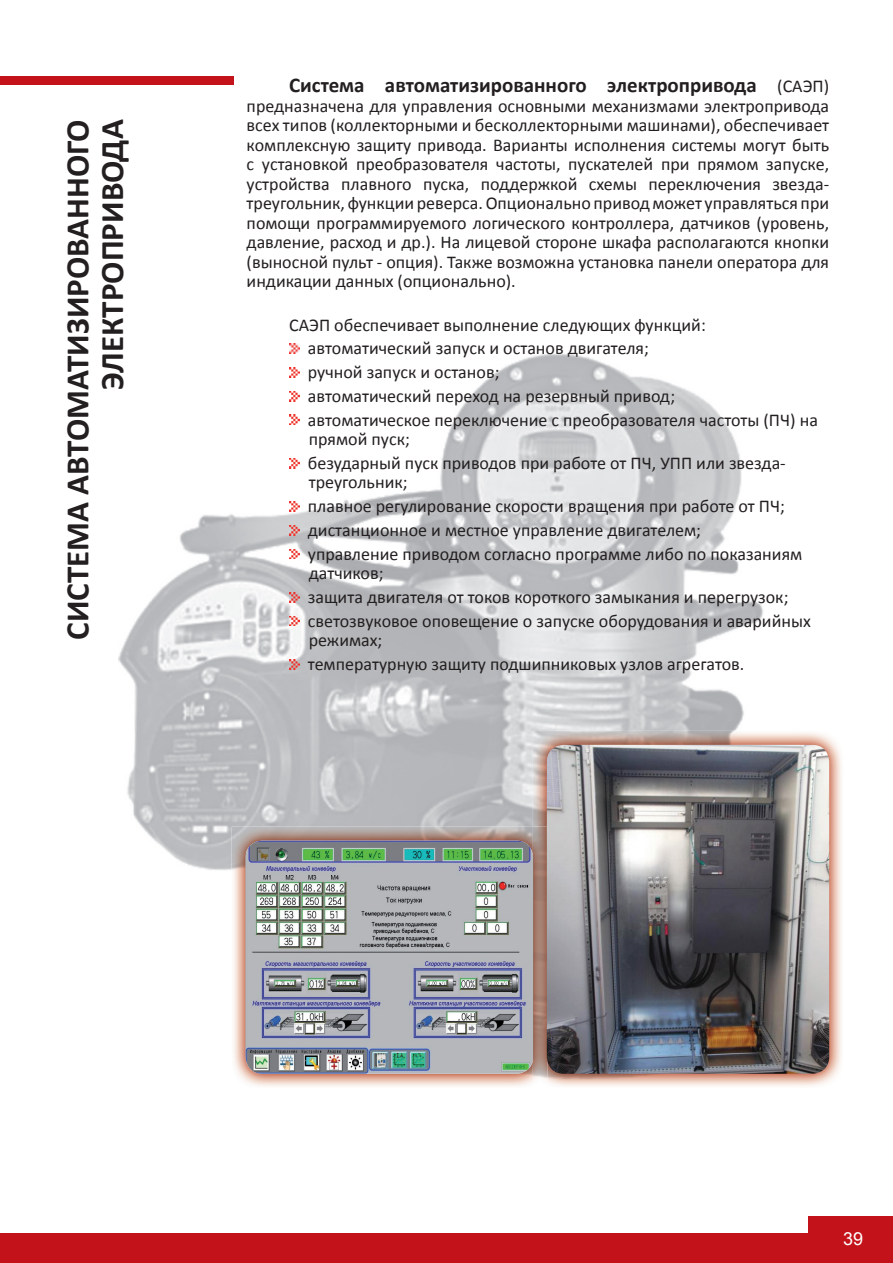
<style>
.page{position:relative;width:893px;height:1263px;background:#fff}
.page>*{position:absolute;margin:0;border:0;box-sizing:border-box;transform-origin:0 0}
.t1{font:700 33px/34.5px "Calibri";color:#231f20;text-align:right}
.t2{font:700 21px "Calibri";color:#231f20}
.t3{font:18px/23.7px "Calibri";color:#231f20}
.t4{font:18px "Arial";color:#fff}
.s1{font-weight:400;font-size:18px}
</style>
<div class="page">
<div style="left:0;top:77px;width:234px;height:8px;background:#c4121a"></div>
<div style="left:0;top:1233px;width:893px;height:30px;background:#c4121a"></div>
<div style="left:808px;top:1216px;width:85px;height:47px;background:#c4121a"></div>
<img style="left:118px;top:353px;width:645px;height:517px">
<svg style="left:290px;top:344px;width:10px;height:10px"></svg>
<svg style="left:290px;top:367px;width:10px;height:10px"></svg>
<svg style="left:290px;top:391px;width:10px;height:10px"></svg>
<svg style="left:290px;top:415px;width:10px;height:10px"></svg>
<svg style="left:290px;top:458px;width:10px;height:10px"></svg>
<svg style="left:290px;top:501px;width:10px;height:10px"></svg>
<svg style="left:290px;top:525px;width:10px;height:10px"></svg>
<svg style="left:290px;top:549px;width:10px;height:10px"></svg>
<svg style="left:290px;top:592px;width:10px;height:10px"></svg>
<svg style="left:290px;top:616px;width:10px;height:10px"></svg>
<svg style="left:290px;top:659px;width:10px;height:10px"></svg>
<img style="left:232px;top:827px;width:301px;height:260px">
<img style="left:246px;top:840px;width:270px;height:234px">
<img style="left:533px;top:731px;width:308px;height:355px">
<img style="left:533px;top:855px;width:1px;height:205px">
<img style="left:547px;top:745px;width:282px;height:329px">
<h1 class="t1" style="left:60px;top:640px;width:522px;rotate:-90deg">СИСТЕМА АВТОМАТИЗИРОВАННОГО<br>ЭЛЕКТРОПРИВОДА</h1>
<p class="t2" style="left:289px;top:72px;width:542px">Система автоматизированного электропривода <span class="s1">(САЭП)</span></p>
<p class="t3" style="left:247px;top:96px;width:584px;line-height:19.5px;text-align:justify">предназначена для управления основными механизмами электропривода всех типов (коллекторными и бесколлекторными машинами), обеспечивает комплексную защиту привода. Варианты исполнения системы могут быть с установкой преобразователя частоты, пускателей при прямом запуске, устройства плавного пуска, поддержкой схемы переключения звезда&shy;треугольник, функции реверса. Опционально привод может управляться при помощи программируемого логического контроллера, датчиков (уровень, давление, расход и др.). На лицевой стороне шкафа располагаются кнопки (выносной пульт - опция). Также возможна установка панели оператора для индикации данных (опционально).</p>
<p class="t3" style="left:308px;top:313px;width:512px;text-indent:-19px">САЭП обеспечивает выполнение следующих функций: автоматический запуск и останов двигателя;<br>ручной запуск и останов;<br>автоматический переход на резервный привод;<br>автоматическое переключение с преобразователя частоты (ПЧ) на</p>
<p class="t3" style="left:308px;top:427px;width:479px">прямой пуск;<br>безударный пуск приводов при работе от ПЧ, УПП или звезда-</p>
<p class="t3" style="left:308px;top:471px;width:496px">треугольник;<br>плавное регулирование скорости вращения при работе от ПЧ; дистанционное и местное управление двигателем;<br>управление приводом согласно программе либо по показаниям</p>
<p class="t3" style="left:308px;top:561px;width:504px">датчиков;<br>защита двигателя от токов короткого замыкания и перегрузок; светозвуковое оповещение о запуске оборудования и аварийных</p>
<p class="t3" style="left:308px;top:628px;width:438px">режимах;<br>температурную защиту подшипниковых узлов агрегатов.</p>
<p class="t4" style="left:843px;top:1227px;width:22px">39</p>
</div>
